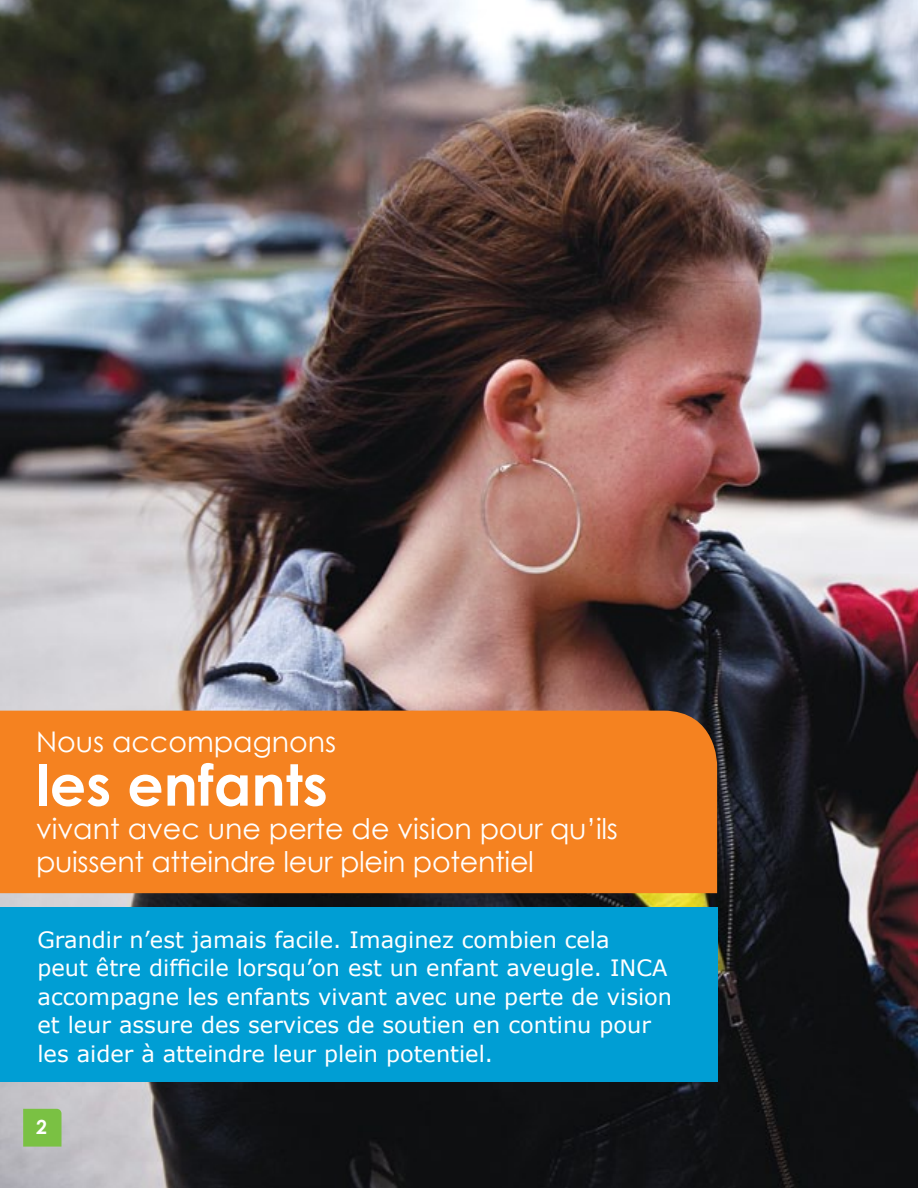
<style>
.page{position:relative;width:918px;height:1188px;background:#fff}
.page>*{position:absolute;margin:0;border:0;box-sizing:border-box;transform-origin:0 0}
.t1{font:700 57px "Century Gothic";color:#fff}
.t2{font:28.5px/33px "Century Gothic";letter-spacing:-.01em;color:#fff}
.t3{font:22.5px/28.5px "Verdana";color:#fff}
.t4{font:700 19.5px "Century Gothic";color:#fff}
</style>
<div class="page">
<img style="left:0;top:0;width:918px;height:1188px">
<div style="left:0;top:711px;width:717px;height:182px;background:#f58220"></div>
<div style="left:0;top:907px;width:717px;height:175px;background:#009ed4"></div>
<svg style="left:23px;top:1109px;width:57px;height:38px;background:#93c16f"></svg>
<p class="t2" style="left:36px;top:724px;width:302px">Nous accompagnons</p>
<p class="t1" style="left:36px;top:749px;width:293px">les enfants</p>
<p class="t2" style="left:36px;top:811px;width:583px">vivant avec une perte de vision pour qu’ils puissent atteindre leur plein potentiel</p>
<p class="t3" style="left:38px;top:925px;width:636px">Grandir n’est jamais facile. Imaginez combien cela<br>peut être difficile lorsqu’on est un enfant aveugle. INCA accompagne les enfants vivant avec une perte de vision et leur assure des services de soutien en continu pour les aider à atteindre leur plein potentiel.</p>
<p class="t4" style="left:36px;top:1114px;width:30px">2 2</p>
</div>
